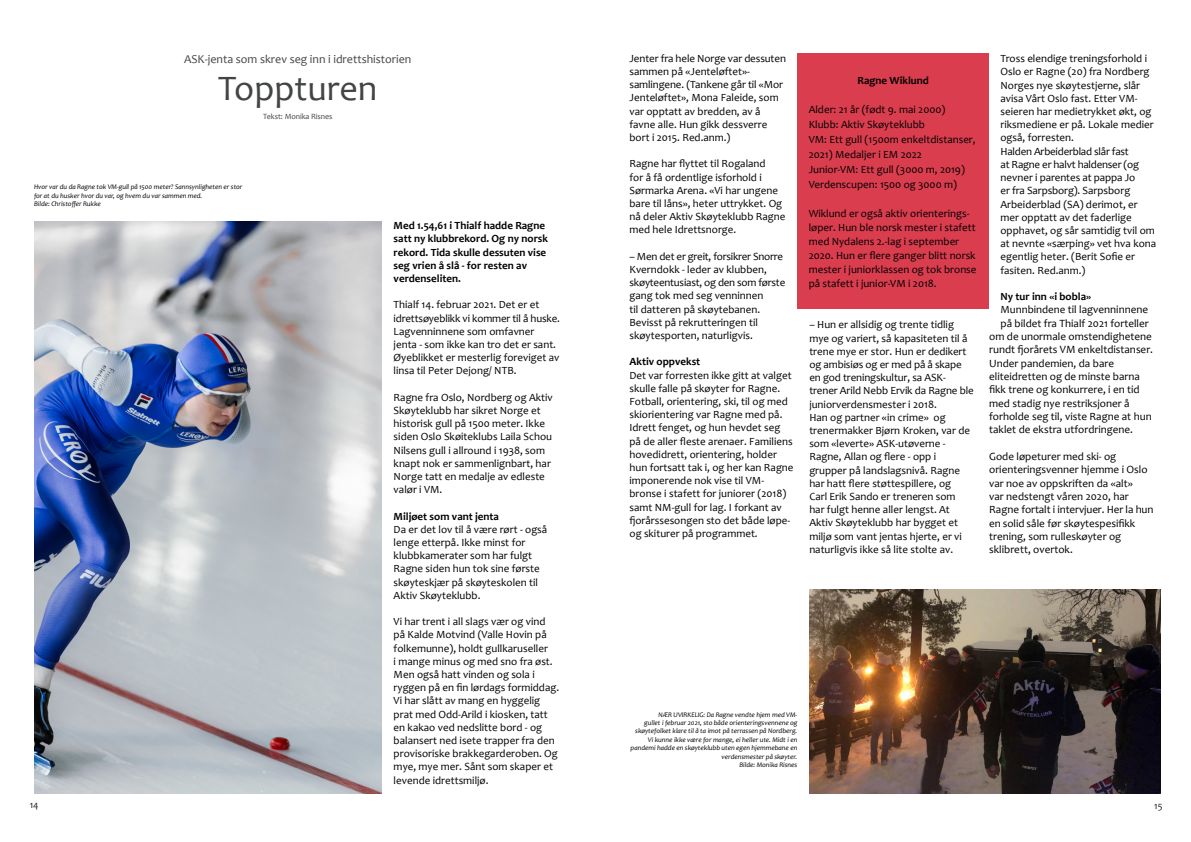
<style>
.page{position:relative;width:1191px;height:842px;background:#fff}
.page>*{position:absolute;margin:0;border:0;box-sizing:border-box;transform-origin:0 0}
.t1{font:36px "Candara";color:#434446}
.t2{font:12px "Candara";color:#434446}
.t3{font:11.1px/13.3px "Candara";color:#000001}
.t4{font:11px/13.2px "Candara";color:#000001}
.t5{font:700 11px/13.2px "Candara";color:#000001}
.t6{font:10px "Candara";color:#231f20}
.t7{font:8px "Candara";letter-spacing:-.01em;color:#424445}
.t8{font:italic 7px/8.4px "Candara";color:#000001}
.s1{color:#434446}
.s2{font-size:11.1px}
.s3{font-size:11px}
</style>
<div class="page">
<div style="left:797px;top:54px;width:192px;height:255px;background:#da3d4e"></div>
<img style="left:34px;top:221px;width:348px;height:573px">
<img style="left:809px;top:590px;width:351px;height:204px">
<p class="t2" style="left:184px;top:51px;width:229px">ASK-jenta som skrev seg inn i idrettshistorien</p>
<p class="t1" style="left:218px;top:65px;width:161px">Toppturen</p>
<p class="t7" style="left:263px;top:111px;width:71px"><span class="s1">Tekst:</span> Monika Risnes</p>
<p class="t8" style="left:34px;top:183px;width:210px">Hvor var du da Ragne tok VM-gull på 1500 meter? Sannsynligheten er stor for at du husker hvor du var, og hvem du var sammen med.</p>
<p class="t8" style="left:34px;top:200px;width:68px">Bilde: Christoffer Rukke</p>
<p class="t5" style="left:394px;top:219px;width:156px">Med 1.54,61 i Thialf hadde Ragne satt ny klubbrekord. Og ny norsk rekord. Tida skulle dessuten vise seg vrien å slå - for resten av verdenseliten.</p>
<p class="t4" style="left:394px;top:298px;width:168px">Thialf 14. februar 2021. Det er et idrettsøyeblikk vi kommer til å huske.<br>Lagvenninnene som omfavner jenta - som ikke kan tro det er sant.<br>Øyeblikket er mesterlig foreviget av linsa til Peter Dejong/ NTB.</p>
<p class="t4" style="left:394px;top:390px;width:161px">Ragne fra Oslo, Nordberg og Aktiv<br>Skøyteklubb har sikret Norge et historisk gull på 1500 meter. Ikke siden Oslo Skøiteklubs Laila Schou<br>Nilsens gull i allround i 1938, som knapt nok er sammenlignbart, har<br>Norge tatt en medalje av edleste valør i VM.</p>
<p class="t5" style="left:394px;top:509px;width:107px">Miljøet som vant jenta</p>
<p class="t4" style="left:394px;top:522px;width:155px">Da er det lov til å være rørt - også lenge etterpå. Ikke minst for klubbkamerater som har fulgt<br>Ragne siden hun tok sine første skøyteskjær på skøyteskolen til<br>Aktiv Skøyteklubb.</p>
<p class="t4" style="left:394px;top:615px;width:167px">Vi har trent i all slags vær og vind på Kalde Motvind (Valle Hovin på folkemunne), holdt gullkaruseller<br>i mange minus og med sno fra øst.<br>Men også hatt vinden og sola i ryggen på en fin lørdags formiddag.<br>Vi har slått av mang en hyggelig prat med Odd-Arild i kiosken, tatt en kakao ved nedslitte bord - og balansert ned isete trapper fra den provisoriske brakkegarderoben. Og mye, mye mer. Sånt som skaper et levende idrettsmiljø.</p>
<p class="t4" style="left:629px;top:52px;width:158px">Jenter fra hele Norge var dessuten sammen på «Jenteløftet»- samlingene. (Tankene går til «Mor<br>Jenteløftet», Mona Faleide, som var opptatt av bredden, av å favne alle. Hun gikk dessverre bort i 2015. Red.anm.)</p>
<p class="t4" style="left:629px;top:157px;width:157px">Ragne har flyttet til Rogaland<br>for å få ordentlige isforhold i<br>Sørmarka Arena. «Vi har ungene bare til låns», heter uttrykket. Og nå deler Aktiv Skøyteklubb Ragne med hele Idrettsnorge.</p>
<p class="t4" style="left:629px;top:250px;width:157px">– Men det er greit, forsikrer Snorre<br>Kverndokk - leder av klubben, skøyteentusiast, og den som første gang tok med seg venninnen<br>til datteren på skøytebanen.<br>Bevisst på rekrutteringen til skøytesporten, naturligvis.</p>
<p class="t5" style="left:629px;top:355px;width:72px">Aktiv oppvekst</p>
<p class="t4" style="left:629px;top:368px;width:165px">Det var forresten ikke gitt at valget skulle falle på skøyter for Ragne.<br>Fotball, orientering, ski, til og med skiorientering var Ragne med på.<br>Idrett fenget, og hun hevdet seg på de aller fleste arenaer. Familiens hovedidrett, orientering, holder hun fortsatt tak i, og her kan Ragne imponerende nok vise til VM&shy;bronse i stafett for juniorer (2018) samt NM-gull for lag. I forkant av fjorårssesongen sto det både løpe&shy;og skiturer på programmet.</p>
<p class="t5" style="left:857px;top:74px;width:73px">Ragne Wiklund</p>
<p class="t4" style="left:808px;top:102px;width:138px">Alder: 21 år (født 9. mai 2000)</p>
<p class="t4" style="left:808px;top:117px;width:118px">Klubb: Aktiv Skøyteklubb</p>
<p class="t4" style="left:808px;top:131px;width:168px;line-height:15px">VM: Ett gull (1500m enkeltdistanser,<br>2021) Medaljer i EM 2022</p>
<p class="t4" style="left:808px;top:162px;width:158px">Junior-VM: Ett gull (3000 m, 2019)</p>
<p class="t4" style="left:808px;top:177px;width:150px">Verdenscupen: 1500 og 3000 m)</p>
<p class="t4" style="left:808px;top:206px;width:169px;line-height:14px">Wiklund er også aktiv orienterings&shy;løper. Hun ble norsk mester i stafett med Nydalens 2.-lag i september 2020. Hun er flere ganger blitt norsk mester i juniorklassen og tok bronse på stafett i junior-VM i 2018.</p>
<p class="t4" style="left:809px;top:318px;width:166px">– Hun er allsidig og trente tidlig mye og variert, så kapasiteten til å trene mye er stor. Hun er dedikert og ambisiøs og er med på å skape en god treningskultur, sa ASK&shy;trener Arild Nebb Ervik da Ragne ble juniorverdensmester i 2018.</p>
<p class="t4" style="left:809px;top:411px;width:162px">Han og partner <span class="s2">«</span>in crime<span class="s2">»</span> og trenermakker Bjørn Kroken, var de som «leverte» ASK-utøverne -</p>
<p class="t4" style="left:809px;top:450px;width:154px">Ragne, Allan og flere - opp i grupper på landslagsnivå. Ragne har hatt flere støttespillere, og<br>Carl Erik Sando er treneren som har fulgt henne aller lengst. At<br>Aktiv Skøyteklubb har bygget et miljø som vant jentas hjerte, er vi naturligvis ikke så lite stolte av.</p>
<p class="t4" style="left:1000px;top:52px;width:155px">Tross elendige treningsforhold i<br>Oslo er Ragne (20) fra Nordberg<br>Norges nye skøytestjerne, slår avisa Vårt Oslo fast. Etter VM&shy;seieren har medietrykket økt, og riksmediene er på. Lokale medier også, forresten.</p>
<p class="t4" style="left:1000px;top:144px;width:157px">Halden Arbeiderblad slår fast<br>at Ragne er halvt haldenser (og nevner i parentes at pappa Jo<br>er fra Sarpsborg). Sarpsborg<br>Arbeiderblad (SA) derimot, er mer opptatt av det faderlige opphavet, og sår samtidig tvil om at nevnte «særping» vet hva kona egentlig heter. (Berit Sofie er fasiten. Red.anm.)</p>
<p class="t5" style="left:1000px;top:290px;width:92px">Ny tur inn «i bobla»</p>
<p class="t3" style="left:1000px;top:303px;width:149px"><span class="s3">Munnbindene</span> til lagvenninnene</p>
<p class="t3" style="left:1000px;top:316px;width:150px">på bildet fra Thialf 2021 forteller</p>
<p class="t3" style="left:989px;top:330px;width:164px">om de unormale omstendighetene</p>
<p class="t3" style="left:989px;top:343px;width:165px">rundt fjorårets VM enkeltdistanser.</p>
<p class="t3" style="left:989px;top:356px;width:126px">Under pandemien, da bare</p>
<p class="t3" style="left:989px;top:370px;width:152px">eliteidretten og de minste barna</p>
<p class="t3" style="left:989px;top:383px;width:152px">fikk trene og konkurrere, i en tid</p>
<p class="t3" style="left:989px;top:396px;width:142px">med stadig nye restriksjoner å</p>
<p class="t3" style="left:989px;top:410px;width:164px">forholde seg til, viste Ragne at hun</p>
<p class="t3" style="left:989px;top:423px;width:145px">taklet de ekstra utfordringene.</p>
<p class="t3" style="left:989px;top:449px;width:166px">Gode løpeturer med ski- og orienteringsvenner hjemme i Oslo var noe av oppskriften da «alt»<br>var nedstengt våren 2020, har<br>Ragne fortalt i intervjuer. Her la hun en solid såle før skøytespesifikk trening, som rulleskøyter og sklibrett, overtok.</p>
<p class="t8" style="left:630px;top:710px;width:168px;text-align:right">NÆR UVIRKELIG: Da Ragne vendte hjem med VM-<br>gullet i februar 2021, sto både orienteringsvennene og skøytefolket klare til å ta imot på terrassen på Nordberg.<br>Vi kunne ikke være for mange, ei heller ute. Midt i en pandemi hadde en skøyteklubb uten egen hjemmebane en verdensmester på skøyter.</p>
<p class="t8" style="left:739px;top:760px;width:59px">Bilde: Monika Risnes</p>
<p class="t6" style="left:30px;top:798px;width:10px">14</p>
<p class="t6" style="left:1154px;top:799px;width:10px">15</p>
</div>
